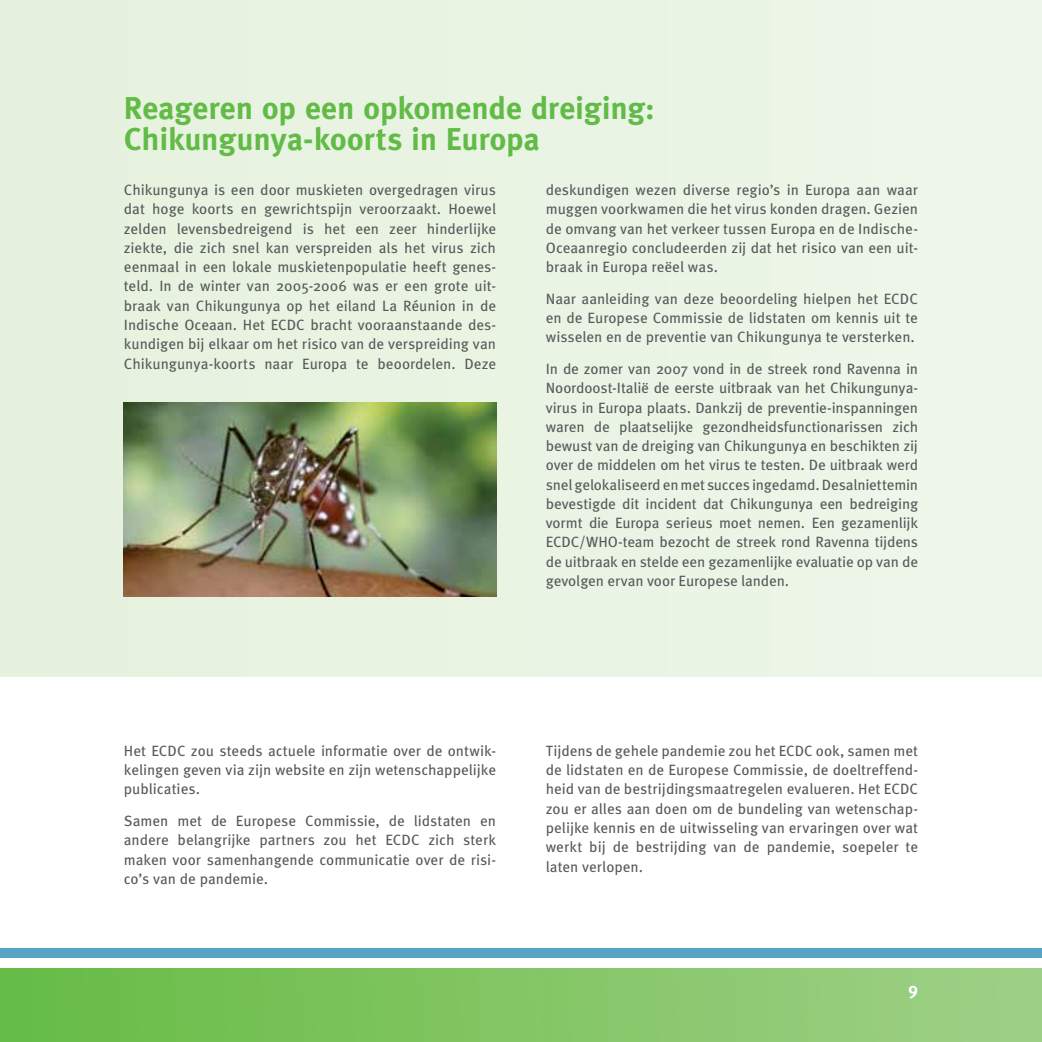
<style>
.page{position:relative;width:1042px;height:1042px;background:#fff}
.page>*{position:absolute;margin:0;border:0;box-sizing:border-box;transform-origin:0 0}
.t1{font:700 31.5px/31.5px "Meta Pro";letter-spacing:-.01em;color:#62bb46}
.t2{font:700 17.5px "Meta Pro";color:#fff}
.t3{font:14.88px/19.2px "Meta Pro";color:#58595b;text-align:justify}
</style>
<div class="page">
<div style="left:0;top:0;width:1041px;height:676px;background:#eaf4e4"></div>
<img style="left:124px;top:403px;width:372px;height:193px">
<div style="left:0;top:948px;width:1041px;height:10px;background:#56a5c4"></div>
<svg style="left:0;top:968px;width:1041px;height:74px;background:#82c565"></svg>
<h1 class="t1" style="left:124px;top:95px;width:532px">Reageren op een opkomende dreiging:<br>Chikungunya-koorts in Europa</h1>
<p class="t3" style="left:124px;top:182px;width:374px">Chikungunya is een door muskieten overgedragen virus dat hoge koorts en gewrichtspijn veroorzaakt. Hoewel zelden levensbedreigend is het een zeer hinderlijke ziekte, die zich snel kan verspreiden als het virus zich eenmaal in een lokale muskietenpopulatie heeft genes&shy;teld. In de winter van 2005-2006 was er een grote uit&shy;braak van Chikungunya op het eiland La Réunion in de Indische Oceaan. Het ECDC bracht vooraanstaande des&shy;kundigen bij elkaar om het risico van de verspreiding van Chikungunya-koorts naar Europa te beoordelen. Deze</p>
<p class="t3" style="left:545px;top:182px;width:374px">deskundigen wezen diverse regio’s in Europa aan waar muggen voorkwamen die het virus konden dragen. Gezien de omvang van het verkeer tussen Europa en de Indische-Oceaanregio concludeerden zij dat het risico van een uit&shy;braak in Europa reëel was.</p>
<p class="t3" style="left:545px;top:291px;width:373px">Naar aanleiding van deze beoordeling hielpen het ECDC en de Europese Commissie de lidstaten om kennis uit te wisselen en de preventie van Chikungunya te versterken.</p>
<p class="t3" style="left:545px;top:361px;width:374px">In de zomer van 2007 vond in de streek rond Ravenna in Noordoost-Italië de eerste uitbraak van het Chikungunya&shy;virus in Europa plaats. Dankzij de preventie-inspanningen waren de plaatselijke gezondheidsfunctionarissen zich bewust van de dreiging van Chikungunya en beschikten zij over de middelen om het virus te testen. De uitbraak werd snel gelokaliseerd en met succes ingedamd. Desalniettemin bevestigde dit incident dat Chikungunya een bedreiging vormt die Europa serieus moet nemen. Een gezamenlijk ECDC/WHO-team bezocht de streek rond Ravenna tijdens de uitbraak en stelde een gezamenlijke evaluatie op van de gevolgen ervan voor Europese landen.</p>
<p class="t3" style="left:124px;top:743px;width:374px">Het ECDC zou steeds actuele informatie over de ontwik&shy;kelingen geven via zijn website en zijn wetenschappelijke publicaties.</p>
<p class="t3" style="left:124px;top:813px;width:374px">Samen met de Europese Commissie, de lidstaten en andere belangrijke partners zou het ECDC zich sterk maken voor samenhangende communicatie over de risi&shy;co’s van de pandemie.</p>
<p class="t3" style="left:545px;top:743px;width:374px">Tijdens de gehele pandemie zou het ECDC ook, samen met de lidstaten en de Europese Commissie, de doeltreffend&shy;heid van de bestrijdingsmaatregelen evalueren. Het ECDC zou er alles aan doen om de bundeling van wetenschap&shy;pelijke kennis en de uitwisseling van ervaringen over wat werkt bij de bestrijding van de pandemie, soepeler te laten verlopen.</p>
<p class="t2" style="left:907px;top:982px;width:11px">9</p>
</div>
